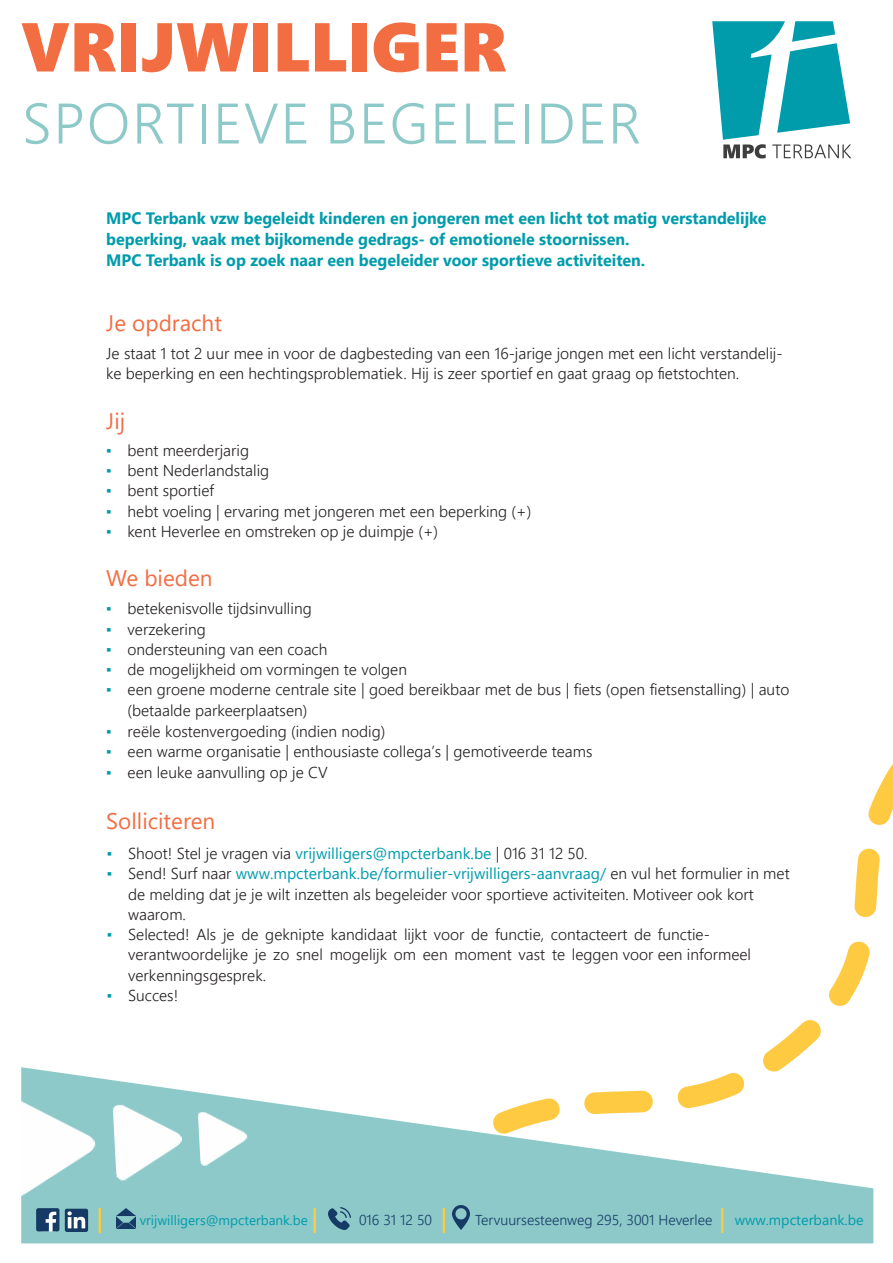
<style>
.page{position:relative;width:893px;height:1263px;background:#fff}
.page>*{position:absolute;margin:0;border:0;box-sizing:border-box;transform-origin:0 0}
.FUNCTIE{font:69px "Segoe UI Black";color:#f36d43}
.FUNCTIE_LIGHT{font:300 57px "Segoe UI";letter-spacing:.035em;color:#8dc9c9}
.Ondertitel{font:22.5px "Segoe UI";color:#f36d43}
.inleiding{font:700 16.5px/21px "Segoe UI";color:#009cac}
.Ondertitel-2{font:300 15.75px/20.2px "Segoe UI";color:#231f20}
.t1{font:300 14.25px "Segoe UI";color:#143a65}
.t2{font:14.25px "Segoe UI";color:#009cac}
.t3{font:13.5px "Segoe UI";color:#009cac}
.s1{font-weight:700;color:#009cac}
.s2{font-weight:400;color:#009cac}
</style>
<div class="page">
<svg style="left:712px;top:21px;width:139px;height:137px"></svg>
<img style="left:763px;top:764px;width:130px;height:303px">
<svg style="left:21px;top:1067px;width:852px;height:176px;fill:#8dc9c9"></svg>
<img style="left:21px;top:1096px;width:77px;height:100px">
<img style="left:198px;top:1110px;width:51px;height:56px">
<img style="left:113px;top:1102px;width:71px;height:79px">
<img style="left:452px;top:1205px;width:18px;height:24px">
<img style="left:116px;top:1208px;width:19px;height:20px">
<hr style="left:99px;top:1208px;width:2px;height:25px;background:#feca42">
<hr style="left:313px;top:1208px;width:3px;height:25px;background:#feca42">
<img style="left:328px;top:1207px;width:23px;height:22px">
<hr style="left:443px;top:1208px;width:2px;height:25px;background:#feca42">
<img style="left:65px;top:1209px;width:23px;height:23px">
<img style="left:36px;top:1208px;width:23px;height:23px">
<hr style="left:721px;top:1208px;width:2px;height:25px;background:#feca42">
<p class="FUNCTIE" style="left:21px;top:-3px;width:487px">VRIJWILLIGER</p>
<p class="FUNCTIE_LIGHT" style="left:22px;top:77px;width:620px">SPORTIEVE BEGELEIDER</p>
<p class="inleiding" style="left:106px;top:208px;width:662px">MPC Terbank vzw begeleidt kinderen en jongeren met een licht tot matig verstandelijke beperking, vaak met bijkomende gedrags- of emotionele stoornissen.</p>
<p class="inleiding" style="left:106px;top:250px;width:540px">MPC Terbank is op zoek naar een begeleider voor sportieve activiteiten.</p>
<p class="Ondertitel" style="left:106px;top:305px;width:117px">Je opdracht</p>
<p class="Ondertitel-2" style="left:106px;top:344px;width:678px;line-height:19.5px">Je staat 1 tot 2 uur mee in voor de dagbesteding van een 16-jarige jongen met een licht verstandelij&shy;ke beperking en een hechtingsproblematiek. Hij is zeer sportief en gaat graag op fietstochten.</p>
<p class="Ondertitel" style="left:106px;top:403px;width:20px">Jij</p>
<p class="Ondertitel-2" style="left:106px;top:440px;width:144px"><span class="s1">▪</span> bent meerderjarig</p>
<p class="Ondertitel-2" style="left:106px;top:460px;width:164px"><span class="s1">▪</span> bent Nederlandstalig</p>
<p class="Ondertitel-2" style="left:106px;top:480px;width:109px"><span class="s1">▪</span> bent sportief</p>
<p class="Ondertitel-2" style="left:106px;top:500px;width:426px"><span class="s1">▪</span> hebt voeling | ervaring met jongeren met een beperking (+)</p>
<p class="Ondertitel-2" style="left:106px;top:521px;width:333px"><span class="s1">▪</span> kent Heverlee en omstreken op je duimpje (+)</p>
<p class="Ondertitel" style="left:106px;top:559px;width:108px">We bieden</p>
<p class="Ondertitel-2" style="left:106px;top:598px;width:207px"><span class="s1">▪</span> betekenisvolle tijdsinvulling</p>
<p class="Ondertitel-2" style="left:106px;top:618px;width:101px"><span class="s1">▪</span> verzekering</p>
<p class="Ondertitel-2" style="left:106px;top:639px;width:223px"><span class="s1">▪</span> ondersteuning van een coach</p>
<p class="Ondertitel-2" style="left:106px;top:659px;width:302px"><span class="s1">▪</span> de mogelijkheid om vormingen te volgen</p>
<p class="Ondertitel-2" style="left:128px;top:679px;width:663px;text-indent:-21px"><span class="s1">▪</span> een groene moderne centrale site | goed bereikbaar met de bus | fiets (open fietsenstalling) | auto (betaalde parkeerplaatsen)</p>
<p class="Ondertitel-2" style="left:106px;top:720px;width:281px"><span class="s1">▪</span> reële kostenvergoeding (indien nodig)</p>
<p class="Ondertitel-2" style="left:106px;top:741px;width:488px"><span class="s1">▪</span> een warme organisatie | enthousiaste collega’s | gemotiveerde teams</p>
<p class="Ondertitel-2" style="left:106px;top:761px;width:223px"><span class="s1">▪</span> een leuke aanvulling op je CV</p>
<p class="Ondertitel" style="left:106px;top:803px;width:111px">Solliciteren</p>
<p class="Ondertitel-2" style="left:107px;top:843px;width:482px"><span class="s1">▪</span> Shoot! Stel je vragen via <span class="s2">vrijwilligers@mpcterbank.be</span> | 016 31 12 50.</p>
<p class="Ondertitel-2" style="left:128px;top:863px;width:663px;text-indent:-21px"><span class="s1">▪</span> Send! Surf naar <span class="s2">www.mpcterbank.be/formulier-vrijwilligers-aanvraag/</span> en vul het formulier in met de melding dat je je wilt inzetten als begeleider voor sportieve activiteiten. Motiveer ook kort waarom.</p>
<p class="Ondertitel-2" style="left:128px;top:924px;width:624px;text-indent:-21px"><span class="s1">▪</span> Selected! Als je de geknipte kandidaat lijkt voor de functie, contacteert de functie&shy;verantwoordelijke je zo snel mogelijk om een moment vast te leggen voor een informeel verkenningsgesprek.</p>
<p class="Ondertitel-2" style="left:107px;top:985px;width:73px"><span class="s1">▪</span> Succes!</p>
<p class="t3" style="left:140px;top:1209px;width:170px">vrijwilligers@mpcterbank.be</p>
<p class="t1" style="left:359px;top:1209px;width:75px">016 31 12 50</p>
<p class="t1" style="left:475px;top:1208px;width:239px">Tervuursesteenweg 295, 3001 Heverlee</p>
<p class="t2" style="left:735px;top:1208px;width:130px">www.mpcterbank.be</p>
</div>
